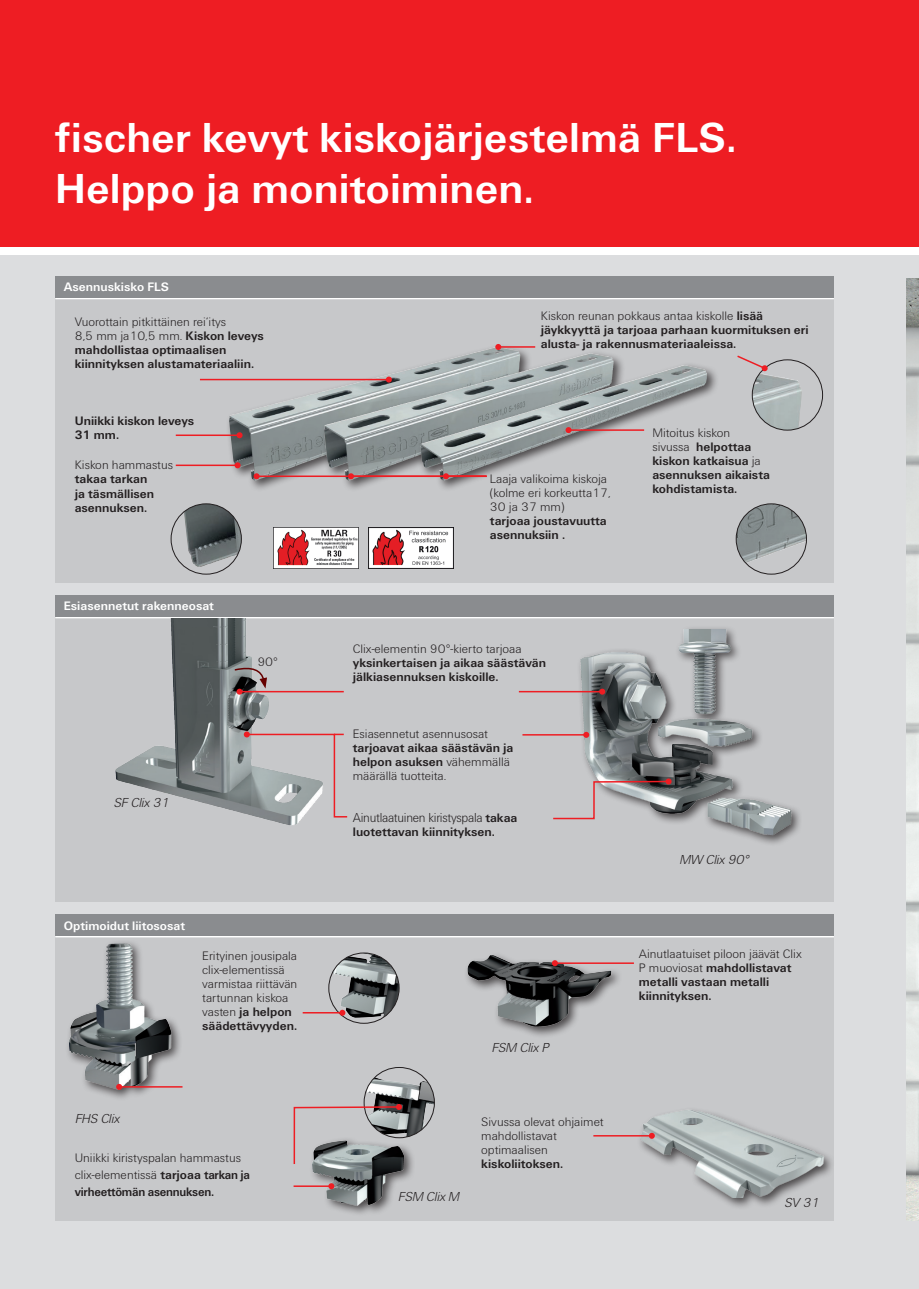
<style>
.page{position:relative;width:919px;height:1289px;background:#fff}
.page>*{position:absolute;margin:0;border:0;box-sizing:border-box;transform-origin:0 0}
.t1{font:700 43.5px/51px "Fi We";color:#fff}
.t2{font:italic 300 13.5px "Fi We";color:#231f20}
.t3{font:300 13.5px "Fi We";letter-spacing:-.02em;color:#231f20;scale:.94 1}
.t4{font:700 12.75px/14.1px "Fi We";color:#231f20}
.t5{font:300 12.75px/14.1px "Fi We";color:#231f20}
.t6{font:700 12.75px "Fi We";color:#fff}
.s1{font-weight:300}
.s2{font-weight:700}
.s3{font-weight:700;font-size:12.75px}
</style>
<div class="page">
<div style="left:0;top:255px;width:906px;height:1033px;background:#dcdddf"></div>
<div style="left:0;top:0;width:918px;height:247px;background:#ee1d23"></div>
<div style="left:906px;top:255px;width:12px;height:65px;background:#dcdddf"></div>
<div style="left:905px;top:1125px;width:13px;height:163px;background:#dcdddf"></div>
<div style="left:55px;top:616px;width:778px;height:285px;background:#c7c8ca"></div>
<div style="left:55px;top:935px;width:778px;height:285px;background:#c7c8ca"></div>
<div style="left:55px;top:297px;width:778px;height:286px;background:#c7c8ca"></div>
<hr style="left:55px;top:298px;width:778px;height:1px;background:#fff">
<hr style="left:55px;top:617px;width:778px;height:1px;background:#fff">
<hr style="left:55px;top:935px;width:778px;height:2px;background:#fff">
<img style="left:906px;top:278px;width:12px;height:942px">
<img style="left:553px;top:629px;width:247px;height:215px">
<div style="left:464px;top:951px;width:159px;height:87px;background:#231f20;opacity:.75"></div>
<img style="left:464px;top:952px;width:153px;height:78px">
<div style="left:309px;top:1136px;width:106px;height:81px;background:#231f20;opacity:.75"></div>
<img style="left:309px;top:1137px;width:97px;height:72px">
<div style="left:637px;top:1107px;width:197px;height:102px;background:#231f20;opacity:.75"></div>
<img style="left:637px;top:1107px;width:192px;height:90px">
<div style="left:66px;top:939px;width:117px;height:162px;background:#231f20;opacity:.75"></div>
<img style="left:66px;top:940px;width:110px;height:154px">
<img style="left:55px;top:618px;width:339px;height:207px">
<img style="left:329px;top:953px;width:70px;height:70px;border-radius:35px">
<div style="left:328px;top:952px;width:71px;height:71px;border:1px solid #231f20;border-radius:50%"></div>
<div style="left:55px;top:276px;width:778px;height:22px;background:#8a8c8f"></div>
<div style="left:55px;top:595px;width:778px;height:22px;background:#8a8c8f"></div>
<div style="left:55px;top:914px;width:778px;height:21px;background:#8a8c8f"></div>
<div style="left:225px;top:344px;width:307px;height:149px;background:#231f20;opacity:.75"></div>
<img style="left:234px;top:347px;width:261px;height:67px">
<hr style="left:176px;top:464px;width:61px;height:2px;background:#ee1d23">
<svg style="left:234px;top:462px;width:6px;height:6px"></svg>
<hr style="left:200px;top:379px;width:189px;height:1px;background:#ee1d23">
<div style="left:320px;top:349px;width:306px;height:144px;background:#231f20;opacity:.75"></div>
<img style="left:391px;top:353px;width:199px;height:54px">
<div style="left:417px;top:361px;width:302px;height:132px;background:#231f20;opacity:.75"></div>
<img style="left:523px;top:365px;width:160px;height:48px">
<hr style="left:176px;top:434px;width:63px;height:2px;background:#ee1d23">
<svg style="left:236px;top:432px;width:6px;height:6px"></svg>
<hr style="left:498px;top:346px;width:37px;height:2px;background:#ee1d23">
<svg style="left:495px;top:344px;width:6px;height:6px"></svg>
<hr style="left:568px;top:429px;width:76px;height:2px;background:#ee1d23">
<svg style="left:565px;top:427px;width:6px;height:6px"></svg>
<svg style="left:443px;top:473px;width:6px;height:6px"></svg>
<hr style="left:256px;top:475px;width:230px;height:2px;background:#ee1d23">
<svg style="left:253px;top:473px;width:6px;height:6px"></svg>
<svg style="left:348px;top:473px;width:6px;height:6px"></svg>
<svg style="left:553px;top:778px;width:118px;height:42px"></svg>
<hr style="left:522px;top:734px;width:64px;height:1px;background:#ee1d23">
<svg style="left:583px;top:731px;width:6px;height:6px"></svg>
<hr style="left:519px;top:691px;width:83px;height:1px;background:#ee1d23">
<svg style="left:599px;top:688px;width:6px;height:6px"></svg>
<hr style="left:555px;top:962px;width:79px;height:1px;background:#ee1d23">
<svg style="left:552px;top:960px;width:6px;height:6px"></svg>
<hr style="left:593px;top:1134px;width:58px;height:2px;background:#ee1d23">
<svg style="left:648px;top:1132px;width:6px;height:6px"></svg>
<hr style="left:293px;top:1185px;width:38px;height:1px;background:#ee1d23">
<svg style="left:328px;top:1183px;width:6px;height:6px"></svg>
<hr style="left:119px;top:1086px;width:63px;height:1px;background:#ee1d23">
<svg style="left:116px;top:1083px;width:6px;height:6px"></svg>
<img style="left:736px;top:504px;width:70px;height:59px">
<div style="left:736px;top:503px;width:70px;height:71px;border:1px solid #231f20;border-radius:50%"></div>
<img style="left:752px;top:373px;width:50px;height:57px">
<div style="left:752px;top:360px;width:70px;height:70px;border:1px solid #231f20;border-radius:50%"></div>
<img style="left:184px;top:504px;width:57px;height:62px">
<div style="left:171px;top:503px;width:70px;height:71px;border:1px solid #231f20;border-radius:50%"></div>
<img style="left:364px;top:1067px;width:70px;height:70px;border-radius:35px">
<hr style="left:302px;top:1012px;width:40px;height:1px;background:#ee1d23">
<svg style="left:339px;top:1009px;width:6px;height:6px"></svg>
<svg style="left:293px;top:1103px;width:109px;height:62px"></svg>
<hr style="left:239px;top:691px;width:105px;height:1px;background:#ee1d23">
<svg style="left:233px;top:666px;width:34px;height:28px"></svg>
<img style="left:274px;top:527px;width:84px;height:41px">
<img style="left:368px;top:527px;width:85px;height:41px">
<svg style="left:737px;top:355px;width:31px;height:16px"></svg>
<svg style="left:244px;top:731px;width:104px;height:87px"></svg>
<h1 class="t1" style="left:55px;top:112px;width:682px">fischer kevyt kiskojärjestelmä FLS.<br>Helppo ja monitoiminen.</h1>
<p class="t6" style="left:64px;top:280px;width:107px">Asennuskisko FLS</p>
<p class="t4" style="left:75px;top:315px;width:190px"><span class="s1">Vuorottain pitkittäinen rei‘itys<br>8,5 mm ja10,5 mm.</span> Kiskon leveys mahdollistaa optimaalisen kiinnityksen alustamateriaaliin.</p>
<p class="t4" style="left:75px;top:414px;width:121px">Uniikki kiskon leveys<br>31 mm.</p>
<p class="t5" style="left:75px;top:458px;width:100px">Kiskon hammastus</p>
<p class="t4" style="left:75px;top:472px;width:81px">takaa tarkan ja täsmällisen asennuksen.</p>
<p class="t6" style="left:64px;top:599px;width:152px">Esiasennetut rakenneosat</p>
<p class="t5" style="left:257px;top:655px;width:22px">90°</p>
<p class="t2" style="left:113px;top:795px;width:60px">SFClix31</p>
<p class="t6" style="left:64px;top:918px;width:123px">Optimoidut liitososat</p>
<p class="t2" style="left:75px;top:1110px;width:50px">FHS Clix</p>
<p class="t5" style="left:202px;top:949px;width:96px">Erityinen jousipala clix-elementissä varmistaa riittävän tartunnan kiskoa vasten <span class="s2">ja helpon säädettävyyden.</span></p>
<p class="t5" style="left:75px;top:1149px;width:177px;line-height:17px">Uniikki kiristyspalan hammastus clix-elementissä <span class="s2">tarjoaa tarkan ja virheettömän asennuksen.</span></p>
<p class="t4" style="left:541px;top:309px;width:269px"><span class="s1">Kiskon reunan pokkaus antaa kiskolle</span> lisää jäykkyyttä ja tarjoaa parhaan kuormituksen eri alusta- ja rakennusmateriaaleissa.</p>
<p class="t5" style="left:490px;top:472px;width:122px">Laaja valikoima kiskoja (kolme eri korkeutta17,<br>30 ja 37 mm)</p>
<p class="t4" style="left:490px;top:514px;width:118px">tarjoaa joustavuutta asennuksiin .</p>
<p class="t4" style="left:652px;top:425px;width:119px"><span class="s1">Mitoitus kiskon sivussa</span> helpottaa kiskon katkaisua <span class="s1">ja </span>asennuksen aikaista kohdistamista.</p>
<p class="t5" style="left:353px;top:642px;width:170px">Clix-elementin 90°-kierto tarjoaa</p>
<p class="t4" style="left:353px;top:656px;width:195px">yksinkertaisen ja aikaa säästävän jälkiasennuksen kiskoille.</p>
<p class="t5" style="left:353px;top:727px;width:137px">Esiasennetut asennusosat</p>
<p class="t4" style="left:353px;top:741px;width:162px">tarjoavat aikaa säästävän ja helpon asuksen <span class="s1">vähemmällä määrällä tuotteita.</span></p>
<p class="t3" style="left:353px;top:809px;width:177px">Ainutlaatuinen kiristyspala <span class="s3">takaa</span></p>
<p class="t4" style="left:353px;top:824px;width:144px">luotettavan kiinnityksen.</p>
<p class="t2" style="left:491px;top:1040px;width:62px">FSM ClixP</p>
<p class="t2" style="left:398px;top:1189px;width:66px">FSM ClixM</p>
<p class="t5" style="left:481px;top:1114px;width:124px">Sivussa olevat ohjaimet mahdollistavat optimaalisen</p>
<p class="t4" style="left:481px;top:1156px;width:83px">kiskoliitoksen.</p>
<p class="t2" style="left:679px;top:851px;width:74px">MW Clix90°</p>
<p class="t4" style="left:638px;top:947px;width:164px"><span class="s1">Ainutlaatuiset piloon jäävät Clix<br>P muoviosat</span> mahdollistavat metalli vastaan metalli kiinnityksen.</p>
<p class="t2" style="left:784px;top:1194px;width:39px">SV 31</p>
</div>
